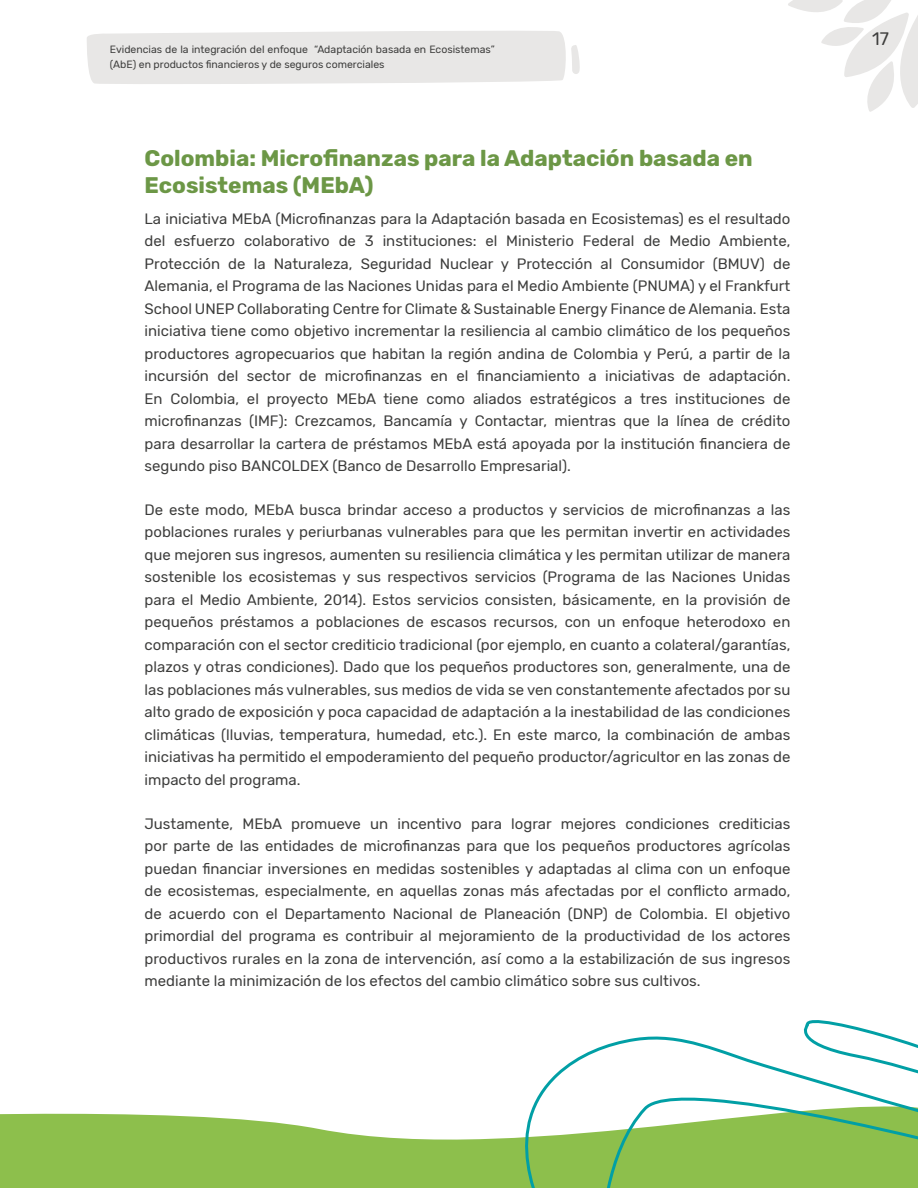
<style>
.page{position:relative;width:918px;height:1188px;background:#fff}
.page>*{position:absolute;margin:0;border:0;box-sizing:border-box;transform-origin:0 0}
.t1{font:700 22.5px/27px "Rubik";color:#6c9746}
.t2{font:18px "Rubik";color:#3c3c3b}
.t3{font:15px/22.5px "Rubik";color:#3c3c3b;text-align:justify}
.t4{font:10.5px/15px "Rubik";color:#3c3c3b}
</style>
<div class="page">
<svg style="left:0;top:1113px;width:499px;height:75px;background:#9ec867"></svg>
<svg style="left:788px;top:0;width:130px;height:112px"></svg>
<div style="left:87px;top:31px;width:493px;height:53px;background:#e8e7e6"></div>
<svg style="left:499px;top:1020px;width:419px;height:168px"></svg>
<p class="t4" style="left:110px;top:42px;width:386px">Evidencias de la integración del enfoque “Adaptación basada en Ecosistemas” (AbE) en productos financieros y de seguros comerciales</p>
<h1 class="t1" style="left:145px;top:145px;width:610px">Colombia: Microfinanzas para la Adaptación basada en<br>Ecosistemas (MEbA)</h1>
<p class="t3" style="left:145px;top:208px;width:647px">La iniciativa MEbA (Microfinanzas para la Adaptación basada en Ecosistemas) es el resultado del esfuerzo colaborativo de 3 instituciones: el Ministerio Federal de Medio Ambiente, Protección de la Naturaleza, Seguridad Nuclear y Protección al Consumidor (BMUV) de Alemania, el Programa de las Naciones Unidas para el Medio Ambiente (PNUMA) y el Frankfurt School UNEP Collaborating Centre for Climate &amp; Sustainable Energy Finance de Alemania. Esta iniciativa tiene como objetivo incrementar la resiliencia al cambio climático de los pequeños productores agropecuarios que habitan la región andina de Colombia y Perú, a partir de la incursión del sector de microfinanzas en el financiamiento a iniciativas de adaptación.<br>En Colombia, el proyecto MEbA tiene como aliados estratégicos a tres instituciones de microfinanzas (IMF): Crezcamos, Bancamía y Contactar, mientras que la línea de crédito para desarrollar la cartera de préstamos MEbA está apoyada por la institución financiera de segundo piso BANCOLDEX (Banco de Desarrollo Empresarial).</p>
<p class="t3" style="left:145px;top:499px;width:647px">De este modo, MEbA busca brindar acceso a productos y servicios de microfinanzas a las poblaciones rurales y periurbanas vulnerables para que les permitan invertir en actividades que mejoren sus ingresos, aumenten su resiliencia climática y les permitan utilizar de manera sostenible los ecosistemas y sus respectivos servicios (Programa de las Naciones Unidas para el Medio Ambiente, 2014). Estos servicios consisten, básicamente, en la provisión de pequeños préstamos a poblaciones de escasos recursos, con un enfoque heterodoxo en comparación con el sector crediticio tradicional (por ejemplo, en cuanto a colateral/garantías, plazos y otras condiciones). Dado que los pequeños productores son, generalmente, una de las poblaciones más vulnerables, sus medios de vida se ven constantemente afectados por su alto grado de exposición y poca capacidad de adaptación a la inestabilidad de las condiciones climáticas (lluvias, temperatura, humedad, etc.). En este marco, la combinación de ambas iniciativas ha permitido el empoderamiento del pequeño productor/agricultor en las zonas de impacto del programa.</p>
<p class="t3" style="left:145px;top:813px;width:647px">Justamente, MEbA promueve un incentivo para lograr mejores condiciones crediticias por parte de las entidades de microfinanzas para que los pequeños productores agrícolas puedan financiar inversiones en medidas sostenibles y adaptadas al clima con un enfoque de ecosistemas, especialmente, en aquellas zonas más afectadas por el conflicto armado, de acuerdo con el Departamento Nacional de Planeación (DNP) de Colombia. El objetivo primordial del programa es contribuir al mejoramiento de la productividad de los actores productivos rurales en la zona de intervención, así como a la estabilización de sus ingresos mediante la minimización de los efectos del cambio climático sobre sus cultivos.</p>
<p class="t2" style="left:872px;top:29px;width:18px">17</p>
</div>
